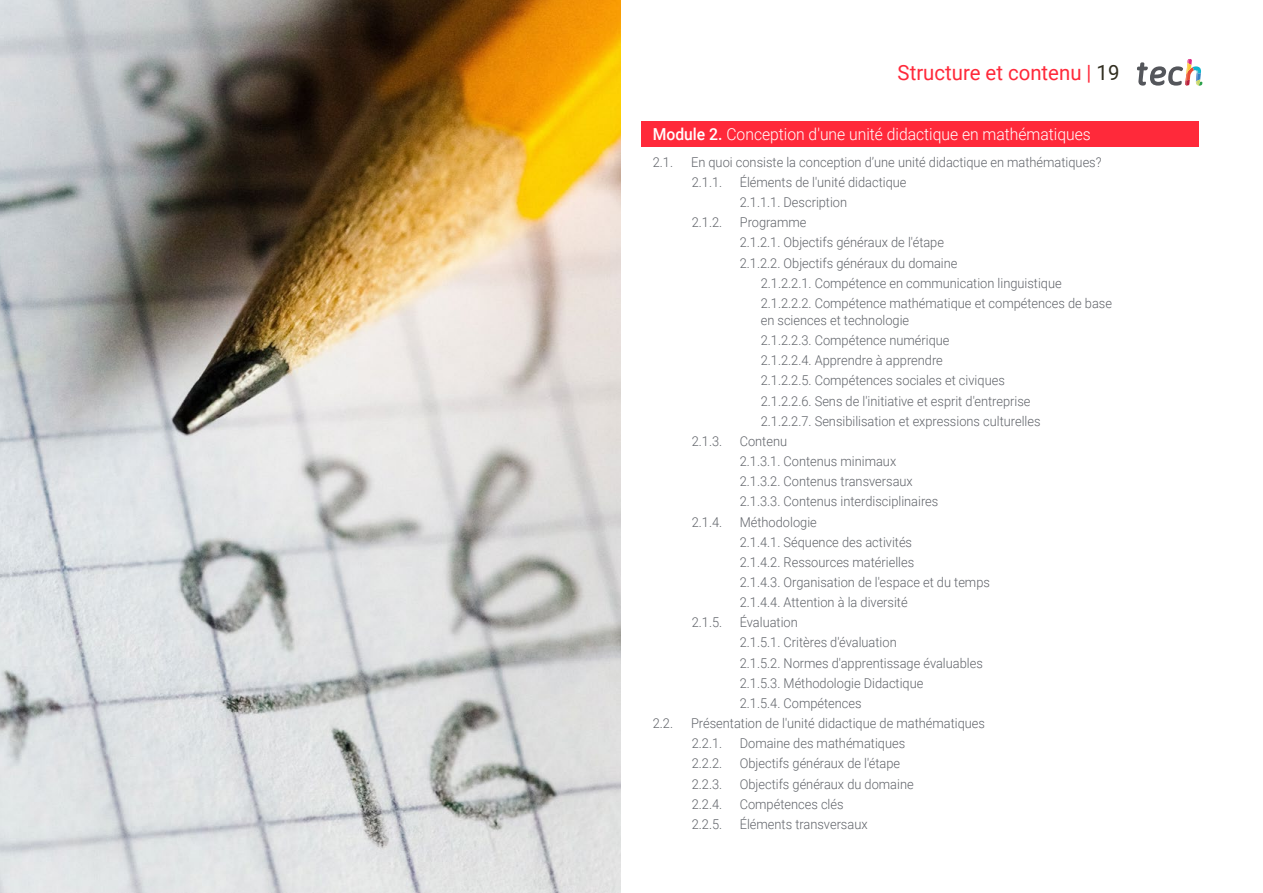
<style>
.page{position:relative;width:1263px;height:893px;background:#fff}
.page>*{position:absolute;margin:0;border:0;box-sizing:border-box;transform-origin:0 0}
.t1{font:21px "Roboto";color:#ff293a}
.t2{font:300 16.5px "Roboto";color:#fff;scale:.95 1}
.t3{font:300 13.5px/20.1px "Roboto";color:#61646a;scale:.95 1}
.s1{color:#312e20}
.s2{font-weight:500}
</style>
<div class="page">
<img style="left:0;top:0;width:621px;height:893px">
<div style="left:642px;top:121px;width:557px;height:25px;background:#ff293a"></div>
<svg style="left:1137px;top:59px;width:65px;height:27px"></svg>
<h1 class="t1" style="left:898px;top:57px;width:223px">Structure et contenu | <span class="s1">19</span></h1>
<p class="t2" style="left:653px;top:123px;width:463px"><span class="s2">Module 2.</span> Conception d'une unité didactique en mathématiques</p>
<p class="t3" style="left:653px;top:151px;width:23px">2.1.</p>
<p class="t3" style="left:691px;top:151px;width:434px">En quoi consiste la conception d’une unité didactique en mathématiques?<br>2.1.1.</p>
<p class="t3" style="left:740px;top:172px;width:177px">Éléments de l'unité didactique<br>2.1.1.1. Description</p>
<p class="t3" style="left:692px;top:212px;width:34px">2.1.2.</p>
<p class="t3" style="left:740px;top:212px;width:72px">Programme</p>
<p class="t3" style="left:740px;top:232px;width:217px">2.1.2.1. Objectifs généraux de l'étape</p>
<p class="t3" style="left:740px;top:252px;width:231px">2.1.2.2. Objectifs généraux du domaine</p>
<p class="t3" style="left:761px;top:273px;width:318px">2.1.2.2.1. Compétence en communication linguistique</p>
<p class="t3" style="left:761px;top:293px;width:371px">2.1.2.2.2. Compétence mathématique et compétences de base</p>
<p class="t3" style="left:761px;top:310px;width:296px">en sciences et technologie<br>2.1.2.2.3. Compétence numérique<br>2.1.2.2.4. Apprendre à apprendre<br>2.1.2.2.5. Compétences sociales et civiques 2.1.2.2.6. Sens de l'initiative et esprit d'entreprise 2.1.2.2.7. Sensibilisation et expressions culturelles</p>
<p class="t3" style="left:692px;top:431px;width:34px">2.1.3.</p>
<p class="t3" style="left:740px;top:431px;width:211px">Contenu<br>2.1.3.1. Contenus minimaux<br>2.1.3.2. Contenus transversaux<br>2.1.3.3. Contenus interdisciplinaires</p>
<p class="t3" style="left:692px;top:511px;width:34px">2.1.4.</p>
<p class="t3" style="left:740px;top:511px;width:265px">Méthodologie<br>2.1.4.1. Séquence des activités<br>2.1.4.2. Ressources matérielles<br>2.1.4.3. Organisation de l'espace et du temps<br>2.1.4.4. Attention à la diversité</p>
<p class="t3" style="left:692px;top:612px;width:34px">2.1.5.</p>
<p class="t3" style="left:740px;top:612px;width:257px">Évaluation<br>2.1.5.1. Critères d'évaluation<br>2.1.5.2. Normes d'apprentissage évaluables<br>2.1.5.3. Méthodologie Didactique<br>2.1.5.4. Compétences</p>
<p class="t3" style="left:653px;top:713px;width:23px">2.2.</p>
<p class="t3" style="left:691px;top:713px;width:311px">Présentation de l'unité didactique de mathématiques<br>2.2.1.</p>
<p class="t3" style="left:740px;top:733px;width:176px">Domaine des mathématiques</p>
<p class="t3" style="left:692px;top:753px;width:34px">2.2.2.</p>
<p class="t3" style="left:740px;top:753px;width:170px">Objectifs généraux de l'étape</p>
<p class="t3" style="left:692px;top:773px;width:34px">2.2.3.</p>
<p class="t3" style="left:740px;top:773px;width:185px">Objectifs généraux du domaine</p>
<p class="t3" style="left:692px;top:793px;width:34px">2.2.4.</p>
<p class="t3" style="left:740px;top:793px;width:111px">Compétences clés</p>
<p class="t3" style="left:692px;top:813px;width:34px">2.2.5.</p>
<p class="t3" style="left:740px;top:813px;width:136px">Éléments transversaux</p>
</div>
